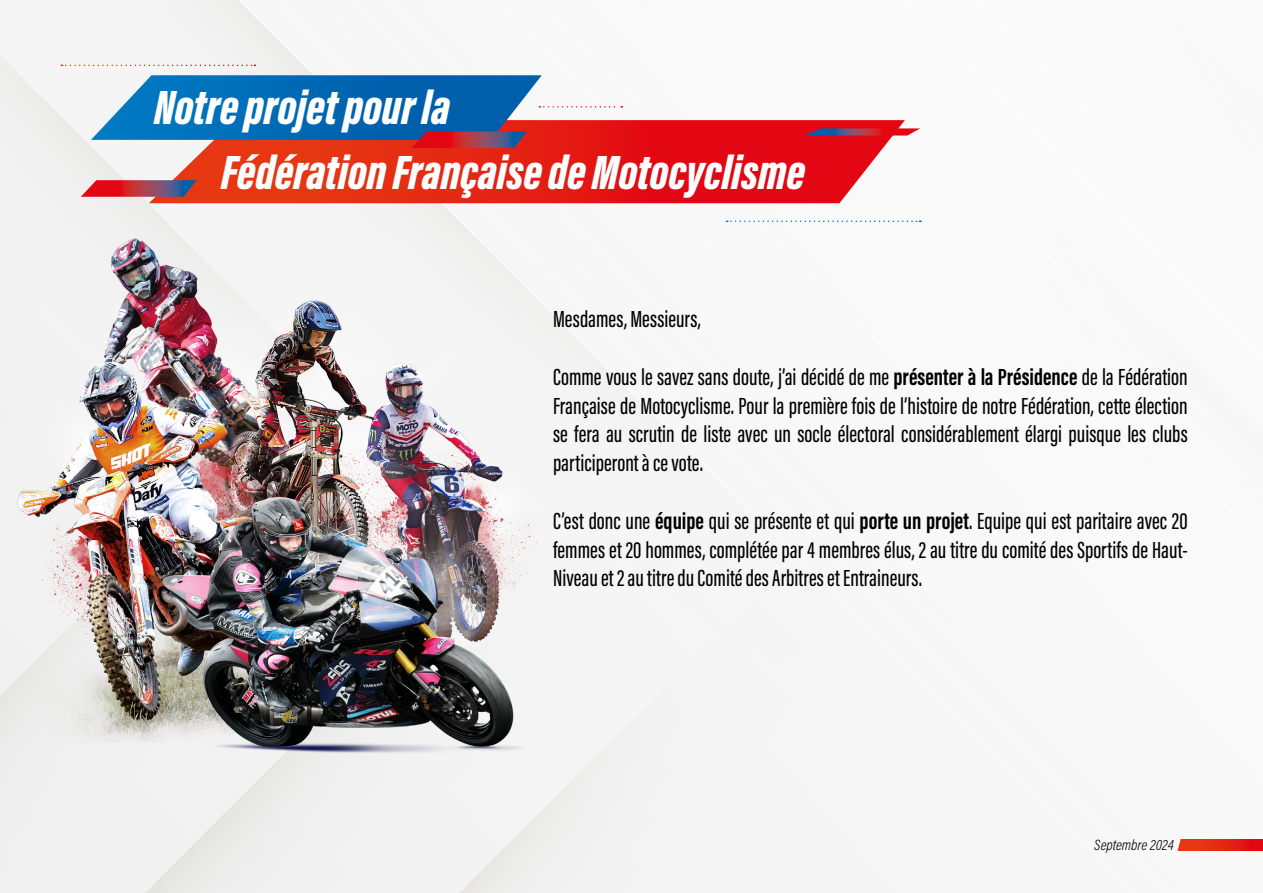
<style>
.page{position:relative;width:1263px;height:893px;background:#fff}
.page>*{position:absolute;margin:0;border:0;box-sizing:border-box;transform-origin:0 0}
.t1{font:italic 900 49.5px/65.8px "Acumin Pro Extra Cond";color:#fff}
.t2{font:500 24px/28.8px "Acumin Pro Extra Cond";color:#000;text-align:justify}
.t3{font:italic 300 15px "Acumin Pro Cond";color:#000}
.s1{font-weight:700}
</style>
<div class="page">
<img style="left:0;top:0;width:1199px;height:893px">
<svg style="left:551px;top:120px;width:354px;height:83px;background:#e52028"></svg>
<svg style="left:1177px;top:839px;width:86px;height:12px"></svg>
<img style="left:0;top:111px;width:551px;height:782px">
<svg style="left:804px;top:128px;width:116px;height:8px"></svg>
<svg style="left:81px;top:180px;width:115px;height:17px;background:#ab4256"></svg>
<svg style="left:726px;top:221px;width:194px;height:1px"></svg>
<svg style="left:61px;top:65px;width:194px;height:1px"></svg>
<svg style="left:91px;top:75px;width:531px;height:73px"></svg>
<h1 class="t1" style="left:221px;top:74px;width:585px;text-indent:-67px">Notre projet pour la<br>Fédération Française de Motocyclisme</h1>
<p class="t2" style="left:553px;top:305px;width:149px">Mesdames, Messieurs,</p>
<p class="t2" style="left:553px;top:362px;width:636px">Comme vous le savez sans doute, j’ai décidé de me <span class="s1">présenter à la Présidence</span> de la Fédération Française de Motocyclisme. Pour la première fois de l’histoire de notre Fédération, cette élection se fera au scrutin de liste avec un socle électoral considérablement élargi puisque les clubs participeront à ce vote.</p>
<p class="t2" style="left:553px;top:506px;width:636px">C’est donc une <span class="s1">équipe</span> qui se présente et qui <span class="s1">porte un projet</span>. Equipe qui est paritaire avec 20 femmes et 20 hommes, complétée par 4 membres élus, 2 au titre du comité des Sportifs de Haut-Niveau et 2 au titre du Comité des Arbitres et Entraineurs.</p>
<p class="t3" style="left:1094px;top:835px;width:81px">Septembre 2024</p>
</div>
